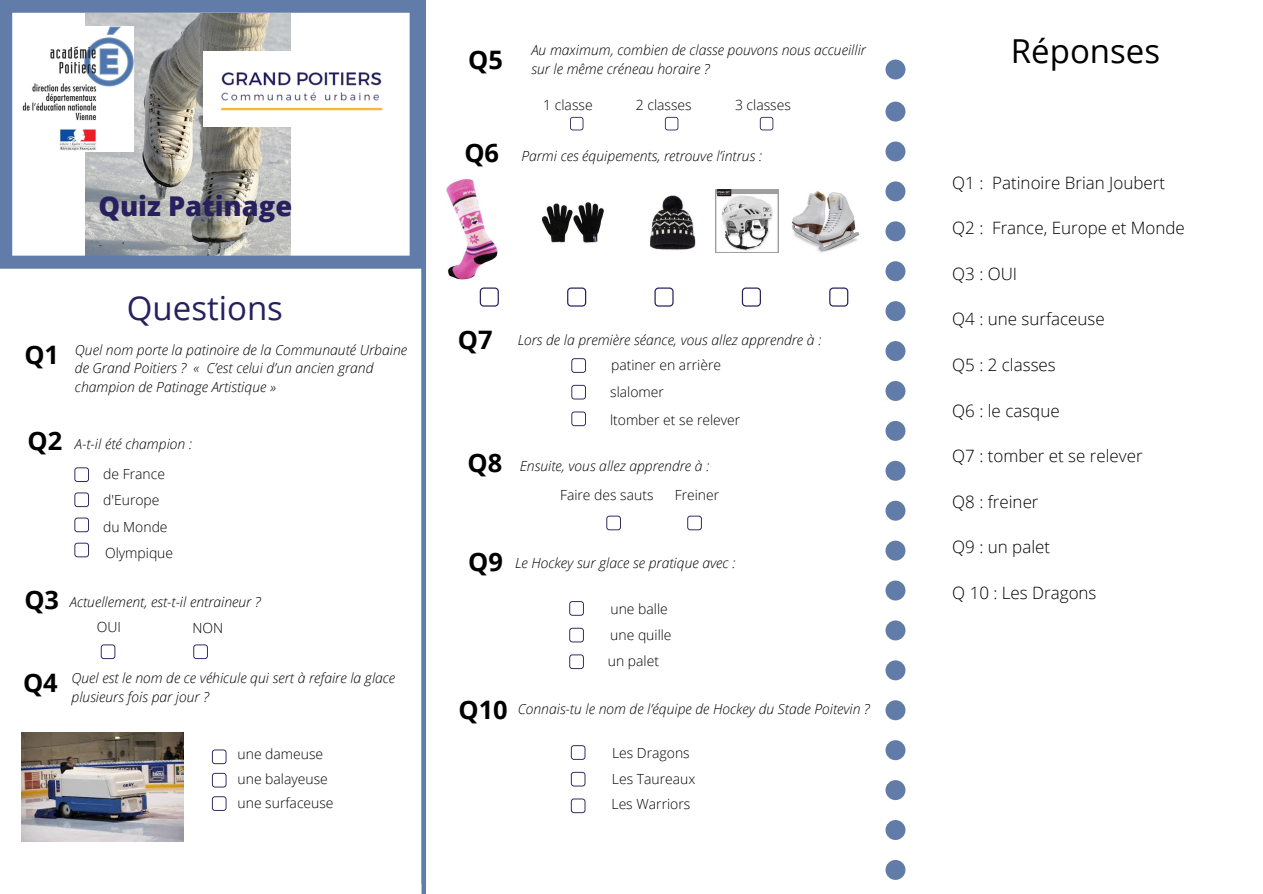
<style>
.page{position:relative;width:1263px;height:894px;background:#fff}
.page>*{position:absolute;margin:0;border:0;box-sizing:border-box;transform-origin:0 0}
.t1{font:33px "Open Sans";color:#27205e}
.t2{font:33px "Open Sans";color:#000}
.t3{font:800 27.3px "Open Sans";color:#27205e}
.t4{font:700 25.5px "Open Sans";color:#000}
.t5{font:300 16.95px "Open Sans";color:#000}
.t6{font:italic 300 13.95px/18.6px "Open Sans";color:#000}
.t7{font:300 13.95px/26.1px "Open Sans";color:#000}
.s1{font-weight:700;font-style:normal;font-size:25.5px}
</style>
<div class="page">
<svg style="left:0;top:0;width:422px;height:268px"></svg>
<img style="left:204px;top:52px;width:197px;height:74px">
<img style="left:22px;top:27px;width:111px;height:125px">
<svg style="left:885px;top:102px;width:20px;height:778px"></svg>
<svg style="left:885px;top:59px;width:20px;height:20px"></svg>
<hr style="left:422px;top:0;width:4px;height:893px;background:#627ca9">
<svg style="left:74px;top:542px;width:15px;height:15px"></svg>
<svg style="left:74px;top:492px;width:15px;height:15px"></svg>
<svg style="left:193px;top:644px;width:15px;height:15px"></svg>
<svg style="left:101px;top:644px;width:14px;height:15px"></svg>
<svg style="left:74px;top:467px;width:15px;height:15px"></svg>
<svg style="left:480px;top:287px;width:19px;height:19px"></svg>
<svg style="left:567px;top:287px;width:19px;height:19px"></svg>
<svg style="left:571px;top:411px;width:15px;height:15px"></svg>
<svg style="left:571px;top:358px;width:15px;height:15px"></svg>
<svg style="left:212px;top:749px;width:15px;height:14px"></svg>
<svg style="left:212px;top:772px;width:15px;height:15px"></svg>
<svg style="left:212px;top:796px;width:15px;height:14px"></svg>
<svg style="left:654px;top:287px;width:20px;height:19px"></svg>
<svg style="left:571px;top:385px;width:15px;height:14px"></svg>
<svg style="left:74px;top:517px;width:15px;height:15px"></svg>
<img style="left:22px;top:732px;width:162px;height:109px">
<svg style="left:570px;top:117px;width:13px;height:13px"></svg>
<svg style="left:665px;top:117px;width:13px;height:13px"></svg>
<svg style="left:760px;top:117px;width:13px;height:13px"></svg>
<img style="left:447px;top:179px;width:50px;height:100px">
<img style="left:543px;top:202px;width:61px;height:41px">
<img style="left:649px;top:195px;width:47px;height:55px">
<img style="left:715px;top:190px;width:63px;height:63px">
<img style="left:791px;top:191px;width:69px;height:62px">
<svg style="left:742px;top:287px;width:19px;height:19px"></svg>
<svg style="left:829px;top:287px;width:19px;height:19px"></svg>
<svg style="left:687px;top:515px;width:15px;height:15px"></svg>
<svg style="left:606px;top:515px;width:15px;height:15px"></svg>
<svg style="left:569px;top:654px;width:15px;height:14px"></svg>
<svg style="left:569px;top:601px;width:15px;height:14px"></svg>
<svg style="left:569px;top:627px;width:15px;height:15px"></svg>
<svg style="left:571px;top:798px;width:14px;height:14px"></svg>
<svg style="left:571px;top:745px;width:14px;height:14px"></svg>
<svg style="left:571px;top:771px;width:14px;height:15px"></svg>
<h2 class="t3" style="left:98px;top:187px;width:195px">Quiz Patinage</h2>
<h1 class="t1" style="left:127px;top:284px;width:158px">Questions</h1>
<p class="t6" style="left:75px;top:340px;width:334px;text-indent:-51px"><span class="s1">Q1</span> Quel nom porte la patinoire de la Communauté Urbaine de Grand Poitiers ? « C’est celui d’un ancien grand champion de Patinage Artistique »</p>
<h3 class="t4" style="left:28px;top:422px;width:36px">Q2</h3>
<p class="t6" style="left:75px;top:434px;width:119px">A-t-il été champion :</p>
<p class="t7" style="left:103px;top:460px;width:63px">de France d'Europe</p>
<p class="t7" style="left:103px;top:513px;width:66px">du Monde</p>
<p class="t7" style="left:105px;top:539px;width:70px">Olympique</p>
<h3 class="t4" style="left:24px;top:581px;width:36px">Q3</h3>
<p class="t6" style="left:70px;top:592px;width:192px">Actuellement, est-t-il entraineur ?</p>
<p class="t7" style="left:97px;top:613px;width:26px">OUI</p>
<p class="t7" style="left:192px;top:614px;width:32px">NON</p>
<p class="t6" style="left:23px;top:668px;width:374px;text-indent:48px">Quel est le nom de ce véhicule qui sert à refaire la glace<br><sup>Q</sup> plusieurs fois par jour ?</p>
<h3 class="t4" style="left:43px;top:664px;width:16px">4</h3>
<p class="t7" style="left:238px;top:741px;width:92px;line-height:24.8px">une dameuse une balayeuse</p>
<p class="t7" style="left:238px;top:788px;width:98px">une surfaceuse</p>
<h3 class="t4" style="left:468px;top:42px;width:36px">Q5</h3>
<p class="t6" style="left:531px;top:40px;width:336px;line-height:19px">Au maximum, combien de classe pouvons nous accueillir sur le même créneau horaire ?</p>
<p class="t7" style="left:543px;top:91px;width:51px">1 classe</p>
<p class="t7" style="left:636px;top:91px;width:57px">2 classes</p>
<p class="t7" style="left:735px;top:91px;width:57px">3 classes</p>
<p class="t6" style="left:464px;top:146px;width:299px"><span class="s1">Q6</span> Parmi ces équipements, retrouve l’intrus :</p>
<h3 class="t4" style="left:458px;top:321px;width:36px">Q7</h3>
<p class="t6" style="left:518px;top:330px;width:305px">Lors de la première séance, vous allez apprendre à :</p>
<p class="t7" style="left:610px;top:351px;width:112px;line-height:26.7px">patiner en arrière slalomer</p>
<p class="t7" style="left:610px;top:406px;width:132px">ltomber et se relever</p>
<p class="t6" style="left:467px;top:456px;width:243px"><span class="s1">Q8</span> Ensuite, vous allez apprendre à :</p>
<p class="t7" style="left:560px;top:481px;width:95px">Faire des sauts</p>
<p class="t7" style="left:675px;top:481px;width:46px">Freiner</p>
<h3 class="t4" style="left:468px;top:544px;width:36px">Q9</h3>
<p class="t6" style="left:515px;top:553px;width:222px">Le Hockey sur glace se pratique avec :</p>
<p class="t7" style="left:608px;top:595px;width:65px">une balle une quille un palet</p>
<p class="t6" style="left:458px;top:698px;width:413px"><span class="s1">Q10</span> Connais-tu le nom de l’équipe de Hockey du Stade Poitevin ?</p>
<p class="t7" style="left:612px;top:739px;width:85px">Les Dragons<br>Les Taureaux</p>
<p class="t7" style="left:611px;top:790px;width:80px">Les Warriors</p>
<h1 class="t2" style="left:1011px;top:28px;width:151px">Réponses</h1>
<p class="t5" style="left:952px;top:170px;width:214px">Q1 : Patinoire Brian Joubert</p>
<p class="t5" style="left:952px;top:216px;width:234px">Q2 : France, Europe et Monde</p>
<p class="t5" style="left:952px;top:261px;width:66px">Q3 : OUI</p>
<p class="t5" style="left:952px;top:307px;width:154px">Q4 : une surfaceuse</p>
<p class="t5" style="left:952px;top:353px;width:105px">Q5 : 2 classes</p>
<p class="t5" style="left:952px;top:398px;width:109px">Q6 : le casque</p>
<p class="t5" style="left:952px;top:444px;width:192px">Q7 : tomber et se relever</p>
<p class="t5" style="left:952px;top:489px;width:88px">Q8 : freiner</p>
<p class="t5" style="left:952px;top:535px;width:99px">Q9 : un palet</p>
<p class="t5" style="left:952px;top:580px;width:146px">Q 10 : Les Dragons</p>
</div>
